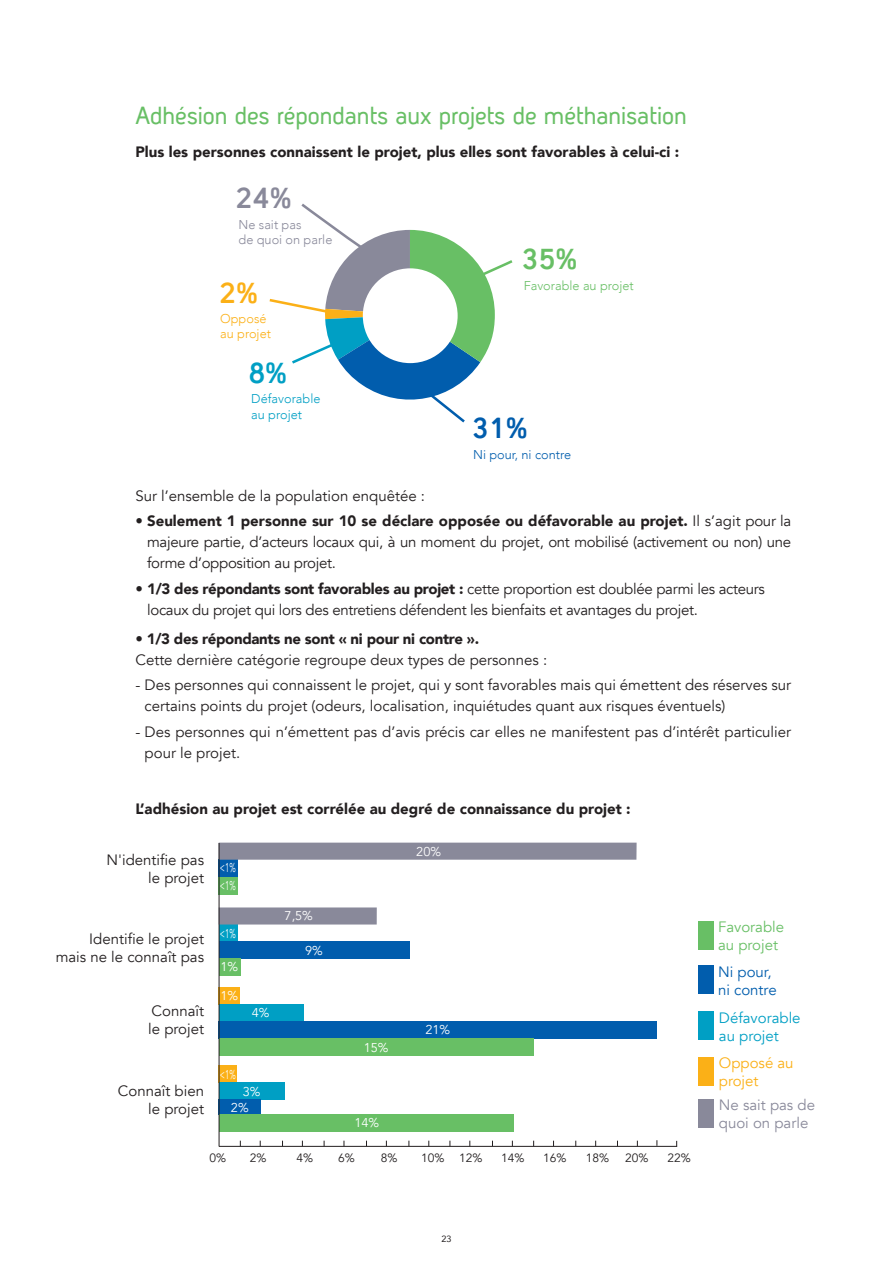
<style>
.page{position:relative;width:895px;height:1263px;background:#fff}
.page>*{position:absolute;margin:0;border:0;box-sizing:border-box;transform-origin:0 0}
.t1{font:700 28.05px "Antagometrica BT";color:#89899a}
.t2{font:700 28.05px "Antagometrica BT";color:#015dad}
.t3{font:700 28.05px "Antagometrica BT";color:#68bf65}
.t4{font:700 28.05px "Antagometrica BT";color:#009fc4}
.t5{font:700 28.05px "Antagometrica BT";color:#fbb017}
.t6{font:24px "Antagometrica BT";color:#68bf65}
.t7{font:15px/21px "Avenir";color:#231f20}
.t8{font:15px/21px "Avenir";letter-spacing:-.02em;color:#231f20}
.t9{font:900 15px "Avenir";color:#231f20}
.t10{font:900 15px "Avenir";letter-spacing:-.02em;color:#231f20}
.t11{font:15px/18px "Avenir";color:#89899a}
.t12{font:15px/18px "Avenir";color:#009fc4}
.t13{font:15px/18px "Avenir";color:#68bf65}
.t14{font:15px/18px "Avenir";color:#015dad}
.t15{font:15px/18px "Avenir";color:#fbb017}
.t16{font:12.75px/16.4px "Avenir";color:#fff}
.t17{font:300 12.75px/15.3px "Avenir";color:#89899a}
.t18{font:300 12.75px/15.3px "Avenir";color:#009fc4}
.t19{font:300 12.75px "Avenir";color:#68bf65}
.t20{font:300 12.75px "Avenir";color:#015dad}
.t21{font:300 12.75px/15.3px "Avenir";color:#fbb017}
.t22{font:12.75px "Avenir";color:#fff;scale:.6 1}
.t23{font:12px "Avenir";color:#231f20}
.t24{font:9px "Avenir";color:#231f20}
.s1{font-weight:900}
</style>
<div class="page">
<svg style="left:269px;top:203px;width:244px;height:220px"></svg>
<div style="left:219px;top:1066px;width:18px;height:17px;background:#fbb017"></div>
<div style="left:219px;top:1083px;width:65px;height:17px;background:#009fc4"></div>
<div style="left:219px;top:1099px;width:42px;height:16px;background:#015dad"></div>
<div style="left:219px;top:1115px;width:294px;height:17px;background:#68bf65"></div>
<div style="left:219px;top:987px;width:21px;height:17px;background:#fbb017"></div>
<div style="left:219px;top:1004px;width:84px;height:17px;background:#009fc4"></div>
<div style="left:219px;top:1021px;width:437px;height:17px;background:#015dad"></div>
<div style="left:219px;top:1038px;width:314px;height:17px;background:#68bf65"></div>
<div style="left:219px;top:924px;width:18px;height:17px;background:#009fc4"></div>
<div style="left:219px;top:941px;width:190px;height:17px;background:#015dad"></div>
<div style="left:219px;top:958px;width:21px;height:17px;background:#68bf65"></div>
<div style="left:219px;top:860px;width:19px;height:17px;background:#015dad"></div>
<div style="left:219px;top:877px;width:19px;height:18px;background:#68bf65"></div>
<div style="left:698px;top:921px;width:15px;height:28px;background:#68bf65"></div>
<div style="left:698px;top:966px;width:15px;height:28px;background:#015dad"></div>
<div style="left:698px;top:1012px;width:15px;height:28px;background:#009fc4"></div>
<div style="left:698px;top:1057px;width:15px;height:29px;background:#fbb017"></div>
<div style="left:698px;top:1099px;width:15px;height:28px;background:#89899a"></div>
<div style="left:219px;top:843px;width:417px;height:17px;background:#89899a"></div>
<div style="left:219px;top:907px;width:158px;height:17px;background:#89899a"></div>
<hr style="left:219px;top:1146px;width:458px;height:1px;background:#231f20">
<hr style="left:219px;top:843px;width:1px;height:303px;background:#231f20">
<h2 class="t6" style="left:135px;top:100px;width:553px">Adhésion des répondants aux projets de méthanisation</h2>
<p class="t9" style="left:135px;top:139px;width:545px">Plus les personnes connaissent le projet, plus elles sont favorables à celui-ci :</p>
<h1 class="t1" style="left:236px;top:181px;width:57px">24%</h1>
<p class="t17" style="left:238px;top:216px;width:95px">Ne sait pas<br>de quoi on parle</p>
<h1 class="t5" style="left:219px;top:275px;width:40px">2%</h1>
<p class="t21" style="left:220px;top:311px;width:52px">Opposé au projet</p>
<h1 class="t4" style="left:248px;top:355px;width:40px">8%</h1>
<p class="t18" style="left:251px;top:391px;width:71px">Défavorable au projet</p>
<h1 class="t3" style="left:522px;top:242px;width:57px">35%</h1>
<p class="t19" style="left:523px;top:278px;width:112px">Favorable au projet</p>
<h1 class="t2" style="left:472px;top:411px;width:57px">31%</h1>
<p class="t20" style="left:473px;top:447px;width:100px">Ni pour, ni contre</p>
<p class="t7" style="left:135px;top:486px;width:291px">Sur l’ensemble de la population enquêtée :</p>
<p class="t7" style="left:147px;top:511px;width:645px;text-align:justify;text-indent:-12px">• <span class="s1">Seulement 1 personne sur 10 se déclare opposée ou défavorable au projet.</span> Il s’agit pour la majeure partie, d’acteurs locaux qui, à un moment du projet, ont mobilisé (activement ou non) une forme d’opposition au projet.</p>
<p class="t8" style="left:147px;top:578px;width:619px;text-indent:-12px">• <span class="s1">1/3 des répondants sont favorables au projet :</span> cette proportion est doublée parmi les acteurs locaux du projet qui lors des entretiens défendent les bienfaits et avantages du projet.</p>
<p class="t10" style="left:135px;top:626px;width:345px">• 1/3 des répondants ne sont « ni pour ni contre ».</p>
<p class="t7" style="left:135px;top:650px;width:413px">Cette dernière catégorie regroupe deux types de personnes :</p>
<p class="t7" style="left:145px;top:675px;width:648px;text-indent:-9px">- Des personnes qui connaissent le projet, qui y sont favorables mais qui émettent des réserves sur certains points du projet (odeurs, localisation, inquiétudes quant aux risques éventuels)</p>
<p class="t7" style="left:145px;top:721px;width:648px;text-indent:-9px">- Des personnes qui n’émettent pas d’avis précis car elles ne manifestent pas d’intérêt particulier pour le projet.</p>
<p class="t9" style="left:135px;top:796px;width:496px">L’adhésion au projet est corrélée au degré de connaissance du projet :</p>
<p class="t7" style="left:107px;top:851px;width:99px;line-height:18px;text-align:right">N'identifie pas le projet</p>
<p class="t22" style="left:220px;top:860px;width:28px">&lt;1%</p>
<p class="t22" style="left:220px;top:878px;width:28px">&lt;1%</p>
<p class="t16" style="left:416px;top:843px;width:26px">20%</p>
<p class="t16" style="left:284px;top:908px;width:30px">7,5%</p>
<p class="t7" style="left:56px;top:930px;width:150px;line-height:18px;text-align:right">Identifie le projet mais ne le connaît pas</p>
<p class="t22" style="left:220px;top:926px;width:28px">&lt;1%</p>
<p class="t16" style="left:220px;top:959px;width:19px">1%</p>
<p class="t16" style="left:220px;top:988px;width:19px">1%</p>
<p class="t16" style="left:305px;top:942px;width:19px">9%</p>
<p class="t7" style="left:148px;top:1002px;width:57px;line-height:18px">Connaît le projet</p>
<p class="t16" style="left:252px;top:1005px;width:19px">4%</p>
<p class="t16" style="left:425px;top:1022px;width:26px">21%</p>
<p class="t16" style="left:364px;top:1040px;width:26px">15%</p>
<p class="t22" style="left:220px;top:1067px;width:28px">&lt;1%</p>
<p class="t7" style="left:118px;top:1082px;width:88px;line-height:18px;text-align:right">Connaît bien le projet</p>
<p class="t16" style="left:231px;top:1083px;width:31px;text-indent:12px">3%<br>2%</p>
<p class="t16" style="left:354px;top:1115px;width:26px">14%</p>
<p class="t23" style="left:209px;top:1151px;width:18px">0%</p>
<p class="t23" style="left:625px;top:1151px;width:25px">20%</p>
<p class="t23" style="left:667px;top:1151px;width:25px">22%</p>
<p class="t23" style="left:250px;top:1151px;width:18px">2%</p>
<p class="t23" style="left:296px;top:1151px;width:18px">4%</p>
<p class="t23" style="left:338px;top:1151px;width:18px">6%</p>
<p class="t23" style="left:381px;top:1151px;width:18px">8%</p>
<p class="t23" style="left:421px;top:1151px;width:63px">10% 12%</p>
<p class="t23" style="left:501px;top:1151px;width:25px">14%</p>
<p class="t23" style="left:543px;top:1151px;width:25px">16%</p>
<p class="t23" style="left:586px;top:1151px;width:25px">18%</p>
<p class="t13" style="left:718px;top:918px;width:68px">Favorable au projet</p>
<p class="t14" style="left:718px;top:963px;width:60px">Ni pour, ni contre</p>
<p class="t12" style="left:718px;top:1009px;width:83px">Défavorable au projet</p>
<p class="t15" style="left:718px;top:1054px;width:76px">Opposé au projet</p>
<p class="t11" style="left:718px;top:1096px;width:98px">Ne sait pas de quoi on parle</p>
<p class="t24" style="left:441px;top:1232px;width:12px">23</p>
</div>
